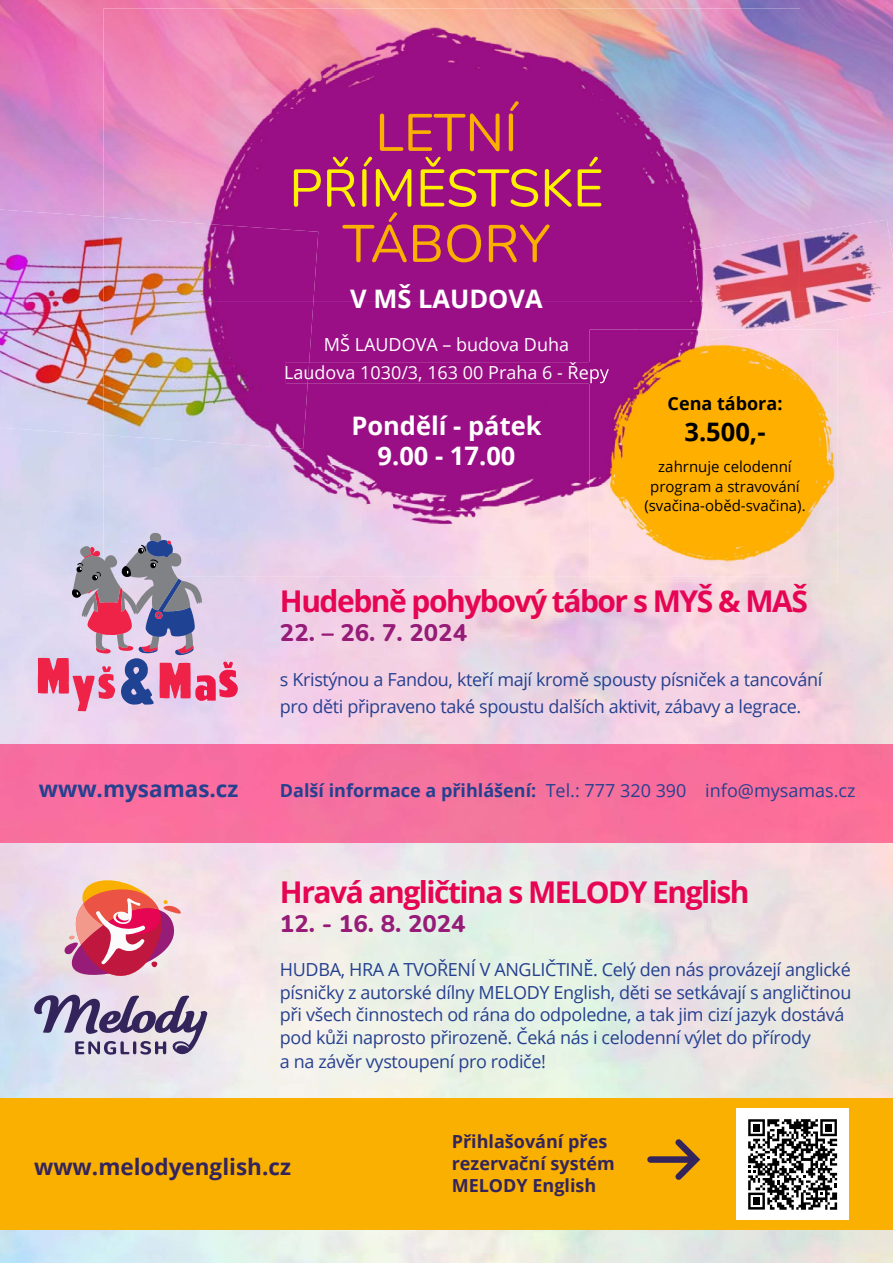
<style>
.page{position:relative;width:893px;height:1263px;background:#fff}
.page>*{position:absolute;margin:0;border:0;box-sizing:border-box;transform-origin:0 0}
.t1{font:52.5px "Nunito";color:#fab000}
.t2{font:52.5px "Nunito";color:#fff200}
.t3{font:700 30px "Open Sans";letter-spacing:-.05em;color:#e60552}
.t4{font:700 25.5px/30.6px "Open Sans";color:#fff;text-align:center}
.t5{font:700 25.5px "Open Sans";color:#000}
.t6{font:800 24px "Nunito";color:#961c78}
.t7{font:700 22.5px "Open Sans";color:#33245c}
.t8{font:700 22.5px "Open Sans";color:#25408f}
.t9{font:18px/22.8px "Open Sans";letter-spacing:-.02em;color:#25408f}
.t10{font:18px "Open Sans";color:#25408f}
.t11{font:18px/27.6px "Open Sans";color:#fff;text-align:center}
.t12{font:700 18px/21.6px "Open Sans";color:#33245c}
.t13{font:700 18px "Open Sans";color:#000}
.t14{font:15px/19.5px "Open Sans";color:#000;text-align:center}
.s1{font-weight:700}
</style>
<div class="page">
<img style="left:0;top:744px;width:893px;height:519px">
<img style="left:0;top:579px;width:315px;height:211px">
<img style="left:0;top:435px;width:104px;height:92px">
<img style="left:0;top:789px;width:1px;height:53px">
<img style="left:0;top:302px;width:104px;height:133px">
<img style="left:788px;top:0;width:105px;height:220px">
<img style="left:0;top:0;width:788px;height:50px">
<img style="left:0;top:50px;width:104px;height:160px">
<img style="left:0;top:210px;width:104px;height:92px">
<img style="left:264px;top:302px;width:375px;height:274px">
<div style="left:639px;top:302px;width:62px;height:28px;background:#9a0f86"></div>
<img style="left:104px;top:302px;width:209px;height:147px">
<img style="left:104px;top:9px;width:696px;height:244px">
<div style="left:318px;top:253px;width:375px;height:49px;background:#9a0f86"></div>
<img style="left:104px;top:217px;width:214px;height:85px">
<div style="left:286px;top:362px;width:304px;height:21px;background:#990e83"></div>
<div style="left:0;top:1098px;width:893px;height:132px;background:#fab000"></div>
<div style="left:736px;top:1108px;width:113px;height:112px;background:#fff"></div>
<svg style="left:34px;top:995px;width:173px;height:59px;background:#a49cb7"></svg>
<svg style="left:58px;top:876px;width:124px;height:109px;background:#e0929d"></svg>
<img style="left:800px;top:220px;width:93px;height:106px">
<img style="left:701px;top:302px;width:99px;height:28px">
<img style="left:693px;top:233px;width:107px;height:69px">
<img style="left:590px;top:330px;width:248px;height:252px">
<img style="left:590px;top:330px;width:210px;height:246px">
<img style="left:590px;top:362px;width:19px;height:21px">
<img style="left:705px;top:330px;width:71px;height:10px">
<svg style="left:647px;top:1139px;width:53px;height:41px"></svg>
<svg style="left:38px;top:533px;width:200px;height:178px;background:#c5a3c0"></svg>
<svg style="left:748px;top:1119px;width:89px;height:91px"></svg>
<div style="left:753px;top:1197px;width:7px;height:8px;background:#000"></div>
<div style="left:825px;top:1124px;width:7px;height:7px;background:#000"></div>
<div style="left:753px;top:1124px;width:7px;height:7px;background:#000"></div>
<h1 class="t1" style="left:375px;top:96px;width:144px">LETNÍ</h1>
<h1 class="t2" style="left:289px;top:151px;width:316px">PŘÍMĚSTSKÉ</h1>
<h1 class="t1" style="left:343px;top:207px;width:209px">TÁBORY</h1>
<h3 class="t4" style="left:350px;top:282px;width:194px">V MŠ LAUDOVA</h3>
<p class="t11" style="left:284px;top:330px;width:326px">MŠ LAUDOVA – budova Duha<br>Laudova 1030/3, 163 00 Praha 6 - Řepy</p>
<h3 class="t4" style="left:351px;top:409px;width:192px">Pondělí - pátek<br>9.00 - 17.00</h3>
<p class="t13" style="left:668px;top:391px;width:116px">Cena tábora:</p>
<h3 class="t5" style="left:684px;top:413px;width:83px">3.500,-</h3>
<p class="t14" style="left:644px;top:456px;width:163px">zahrnuje celodenní program a stravování (svačina-oběd-svačina).</p>
<h2 class="t3" style="left:280px;top:580px;width:529px">Hudebně pohybový tábor s MYŠ &amp; MAŠ</h2>
<h3 class="t6" style="left:280px;top:615px;width:189px">22. – 26. 7. 2024</h3>
<p class="t9" style="left:280px;top:665px;width:544px;line-height:27px">s Kristýnou a Fandou, kteří mají kromě spousty písniček a tancování pro děti připraveno také spoustu dalších aktivit, zábavy a legrace.</p>
<p class="t8" style="left:39px;top:773px;width:201px">www.mysamas.cz</p>
<p class="t10" style="left:280px;top:778px;width:577px"><span class="s1">Další informace a přihlášení:</span> Tel.: 777 320 390 info@mysamas.cz</p>
<h2 class="t3" style="left:280px;top:871px;width:471px">Hravá angličtina s MELODY English</h2>
<h3 class="t6" style="left:280px;top:906px;width:187px">12. - 16. 8. 2024</h3>
<p class="t9" style="left:280px;top:958px;width:573px">HUDBA, HRA A TVOŘENÍ V ANGLIČTINĚ. Celý den nás provázejí anglické písničky z autorské dílny MELODY English, děti se setkávají s angličtinou při všech činnostech od rána do odpoledne, a tak jim cizí jazyk dostává pod kůži naprosto přirozeně. Čeká nás i celodenní výlet do přírody<br>a na závěr vystoupení pro rodiče!</p>
<p class="t7" style="left:34px;top:1151px;width:258px">www.melodyenglish.cz</p>
<p class="t12" style="left:452px;top:1130px;width:165px">Přihlašování přes rezervační systém<br>MELODY English</p>
</div>
